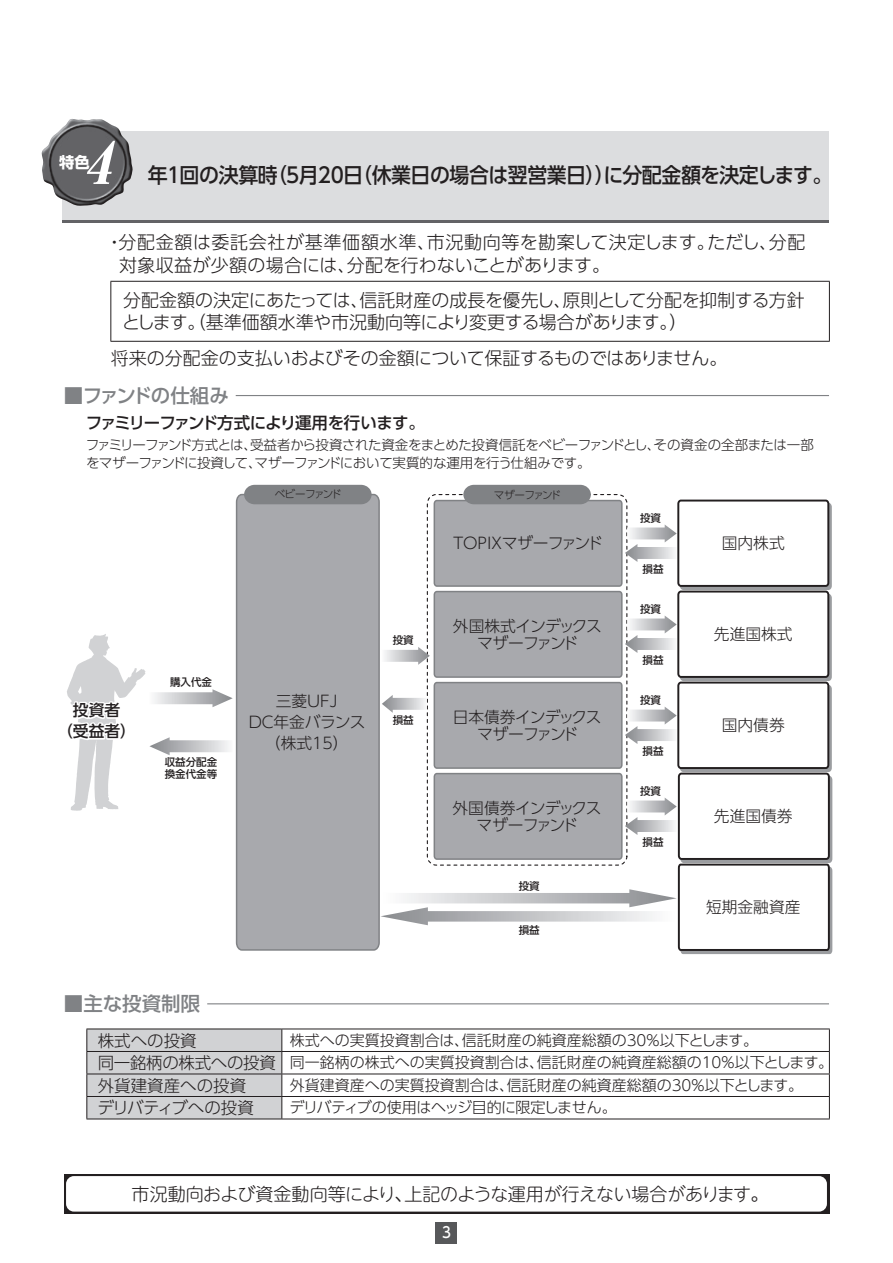
<style>
.page{position:relative;width:893px;height:1263px;background:#fff}
.page>*{position:absolute;margin:0;border:0;box-sizing:border-box;transform-origin:0 0}
.t1{font:italic 58.5px "Midashi Min Pr 5 MA31";color:#fff;scale:1.04 1}
.t2{font:500 21px "UD Shin Go Pro";letter-spacing:-.03em;color:#231f20;scale:.95 1}
.t3{font:500 19.5px "UD Shin Go Pro";letter-spacing:-.06em;color:#808285}
.t4{font:500 19.5px "UD Shin Go Pro";letter-spacing:-.005em;color:#808285}
.t5{font:300 18px/22.5px "UD Shin Go Pro";color:#231f20}
.t6{font:300 18px/22.5px "UD Shin Go Pro";letter-spacing:.02em;color:#231f20}
.t7{font:300 18px "UD Shin M Go Pro";letter-spacing:-.01em;color:#231f20}
.t8{font:500 16.5px "UD Shin Go Pro";letter-spacing:-.065em;color:#231f20}
.t9{font:300 16.5px "UD Shin Go Pro";color:#231f20}
.t10{font:300 16.5px "UD Shin Go Pro";letter-spacing:-.03em;color:#231f20}
.t11{font:300 15.75px/17.2px "UD Shin Go Pro";letter-spacing:-.055em;color:#231f20;text-align:center}
.t12{font:300 15.75px/21px "UD Shin Go Pro";letter-spacing:-.03em;color:#231f20;text-align:center}
.t13{font:300 15.75px "UD Shin Go Pro";letter-spacing:-.185em;color:#231f20}
.t14{font:500 15.75px/21px "UD Shin Go Pro";color:#231f20;text-align:center}
.t15{font:700 15.3px "UD Shin Go Pro";color:#fff}
.t16{font:300 15px/22.5px "UD Shin Go Pro";color:#231f20}
.t17{font:300 15px "UD Shin Go Pro";letter-spacing:-.035em;color:#231f20}
.t18{font:500 15px "UD Shin Go Pro";color:#fff;scale:.9 1}
.t19{font:300 13.5px/18px "UD Shin Go Pro";letter-spacing:-.035em;color:#231f20}
.t20{font:500 10.5px/12px "UD Shin Go Pro";color:#231f20}
.t21{font:300 10.5px "UD Shin Go Pro";letter-spacing:-.1em;color:#231f20}
.s1{font-size:16.5px}
</style>
<div class="page">
<div style="left:436px;top:1222px;width:21px;height:21px;background:#57585a"></div>
<div style="left:63px;top:131px;width:766px;height:92px;background:#dcdddf"></div>
<hr style="left:63px;top:220px;width:766px;height:3px;background:#636366">
<img style="left:41px;top:119px;width:92px;height:87px">
<hr style="left:110px;top:281px;width:720px;height:1px;background:#231f20">
<hr style="left:110px;top:282px;width:1px;height:59px;background:#231f20">
<hr style="left:829px;top:282px;width:1px;height:59px;background:#231f20">
<hr style="left:110px;top:341px;width:720px;height:1px;background:#231f20">
<hr style="left:236px;top:395px;width:593px;height:1px;background:#808285">
<div style="left:235px;top:493px;width:145px;height:458px;background:#a8a9ad"></div>
<div style="left:244px;top:485px;width:128px;height:19px;background:#808285"></div>
<svg style="left:381px;top:485px;width:451px;height:469px"></svg>
<svg style="left:67px;top:634px;width:166px;height:177px"></svg>
<hr style="left:207px;top:1003px;width:622px;height:1px;background:#808285">
<hr style="left:86px;top:1028px;width:196px;height:1px;background:#231f20">
<hr style="left:282px;top:1028px;width:548px;height:1px;background:#231f20">
<hr style="left:282px;top:1051px;width:548px;height:1px;background:#231f20">
<hr style="left:282px;top:1073px;width:548px;height:1px;background:#231f20">
<hr style="left:282px;top:1096px;width:548px;height:1px;background:#231f20">
<svg style="left:86px;top:1029px;width:196px;height:89px"></svg>
<svg style="left:829px;top:1029px;width:1px;height:89px"></svg>
<hr style="left:86px;top:1118px;width:196px;height:1px;background:#231f20">
<hr style="left:282px;top:1118px;width:548px;height:1px;background:#231f20">
<svg style="left:64px;top:1174px;width:765px;height:39px;fill:#231f20"></svg>
<div style="left:66px;top:1176px;width:761px;height:35px;background:#fff;border-radius:8px"></div>
<h1 class="t1" style="left:82px;top:117px;width:49px">4</h1>
<p class="t15" style="left:59px;top:150px;width:32px">特色</p>
<h2 class="t2" style="left:148px;top:158px;width:722px">年１回の決算時（５月20日（休業日の場合は翌営業日））に分配金額を決定します。</h2>
<p class="t6" style="left:119px;top:230px;width:688px;text-indent:-14px">・分配金額は委託会社が基準価額水準、市況動向等を勘案して決定します。ただし、分配対象収益が少額の場合には、分配を行わないことがあります。</p>
<p class="t5" style="left:122px;top:288px;width:684px">分配金額の決定にあたっては、信託財産の成長を優先し、原則として分配を抑制する方針とします。（基準価額水準や市況動向等により変更する場合があります。）</p>
<p class="t5" style="left:111px;top:346px;width:618px">将来の分配金の支払いおよびその金額について保証するものではありません。</p>
<h3 class="t3" style="left:64px;top:380px;width:166px">■ファンドの仕組み</h3>
<p class="t8" style="left:86px;top:409px;width:341px">ファミリーファンド方式により運用を行います。</p>
<p class="t19" style="left:86px;top:436px;width:730px">ファミリーファンド方式とは、受益者から投資された資金をまとめた投資信託をベビーファンドとし、その資金の全部または一部をマザーファンドに投資して、マザーファンドにおいて実質的な運用を行う仕組みです。</p>
<p class="t14" style="left:57px;top:699px;width:80px">投資者<br>（受益者）</p>
<p class="t20" style="left:170px;top:676px;width:44px">購入代金</p>
<p class="t20" style="left:165px;top:756px;width:54px">収益分配金換金代金等</p>
<p class="t21" style="left:275px;top:486px;width:69px">ベビーファンド</p>
<p class="t21" style="left:494px;top:486px;width:69px">マザーファンド</p>
<p class="t12" style="left:247px;top:690px;width:120px">三菱ＵＦＪ<br>ＤＣ年金バランス（株式15）</p>
<p class="t20" style="left:393px;top:634px;width:22px">投資</p>
<p class="t20" style="left:393px;top:713px;width:22px">損益</p>
<p class="t13" style="left:450px;top:531px;width:154px">ＴＯＰＩＸマザーファンド</p>
<p class="t11" style="left:453px;top:616px;width:151px">外国株式インデックスマザーファンド</p>
<p class="t11" style="left:453px;top:707px;width:150px">日本債券インデックスマザーファンド</p>
<p class="t11" style="left:452px;top:798px;width:151px">外国債券インデックスマザーファンド</p>
<p class="t20" style="left:519px;top:879px;width:22px">投資</p>
<p class="t20" style="left:519px;top:923px;width:22px">損益</p>
<p class="t20" style="left:640px;top:511px;width:22px">投資</p>
<p class="t20" style="left:643px;top:562px;width:22px">損益</p>
<p class="t20" style="left:640px;top:602px;width:22px">投資</p>
<p class="t20" style="left:643px;top:653px;width:22px">損益</p>
<p class="t20" style="left:640px;top:693px;width:22px">投資</p>
<p class="t20" style="left:643px;top:744px;width:22px">損益</p>
<p class="t20" style="left:640px;top:784px;width:22px">投資</p>
<p class="t20" style="left:643px;top:835px;width:22px">損益</p>
<p class="t12" style="left:722px;top:532px;width:65px">国内株式</p>
<p class="t12" style="left:714px;top:623px;width:80px">先進国株式</p>
<p class="t12" style="left:722px;top:714px;width:65px">国内債券</p>
<p class="t12" style="left:714px;top:805px;width:80px">先進国債券</p>
<p class="t12" style="left:706px;top:896px;width:96px">短期金融資産</p>
<h3 class="t4" style="left:64px;top:988px;width:138px">■主な投資制限</h3>
<p class="t9" style="left:98px;top:1027px;width:100px">株式への投資</p>
<p class="t16" style="left:98px;top:1028px;width:737px;text-indent:192px">株式への実質投資割合は、信託財産の純資産総額の30％以下とします。<br><span class="s1">同一銘柄の株式への投資</span> 同一銘柄の株式への実質投資割合は、信託財産の純資産総額の10％以下とします。</p>
<p class="t9" style="left:98px;top:1072px;width:150px">外貨建資産への投資</p>
<p class="t16" style="left:290px;top:1073px;width:515px">外貨建資産への実質投資割合は、信託財産の純資産総額の30％以下とします。</p>
<p class="t10" style="left:97px;top:1094px;width:158px">デリバティブへの投資</p>
<p class="t17" style="left:289px;top:1095px;width:329px">デリバティブの使用はヘッジ目的に限定しません。</p>
<p class="t7" style="left:132px;top:1179px;width:638px">市況動向および資金動向等により、上記のような運用が行えない場合があります。</p>
<p class="t18" style="left:442px;top:1220px;width:11px">3</p>
</div>
